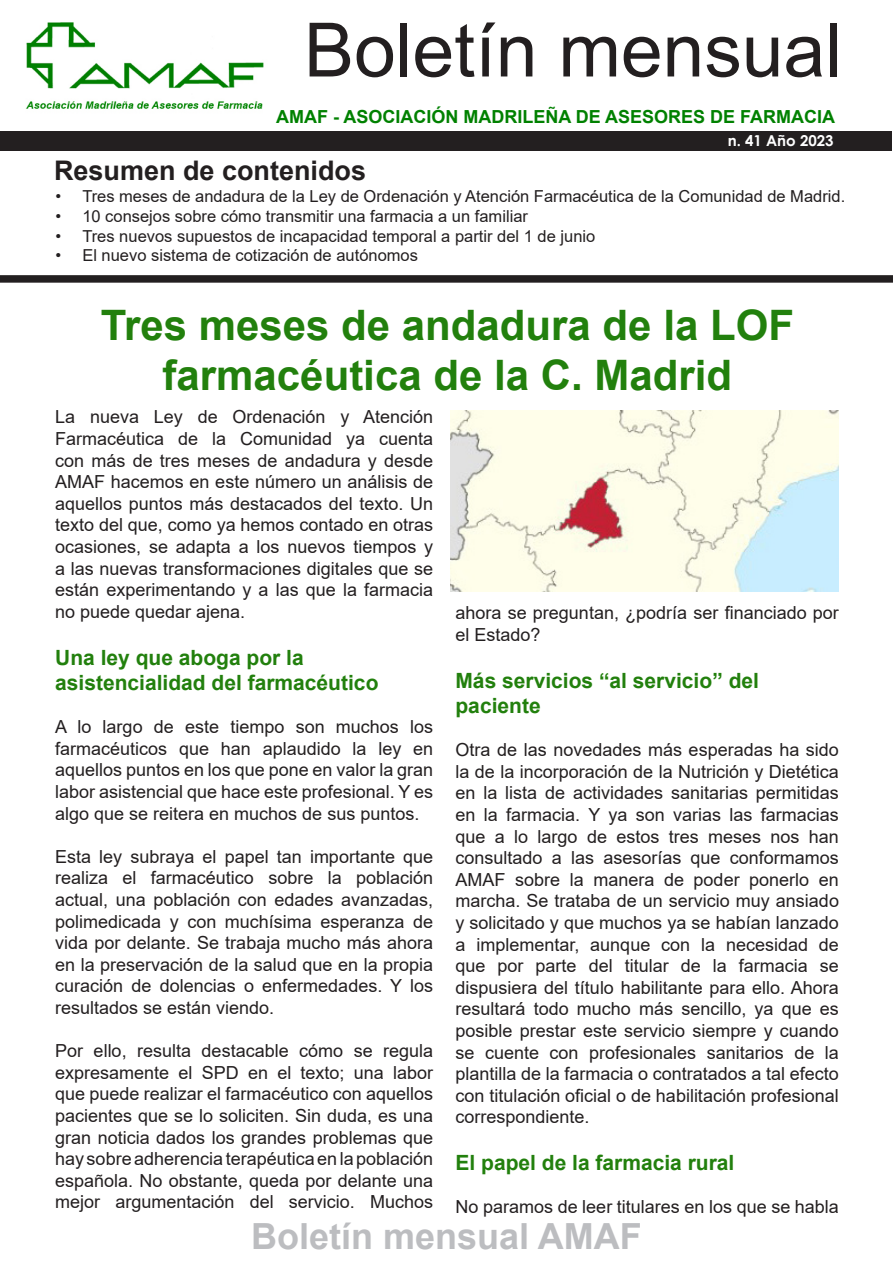
<style>
.page{position:relative;width:893px;height:1263px;background:#fff}
.page>*{position:absolute;margin:0;border:0;box-sizing:border-box;transform-origin:0 0}
.t1{font:75px "Arial";color:#231f20}
.t2{font:700 42px/50.4px "Arial";color:#22800d;text-align:center}
.t3{font:700 36px "Arial";color:#bcbdc0}
.t4{font:700 27px "Arial";color:#231f20}
.t5{font:700 21px/25.2px "Arial";color:#22800d}
.t6{font:18px/21.6px "Arial";color:#231f20;text-align:justify}
.t7{font:700 18px "Arial";color:#008100}
.t8{font:16.5px "Arial";color:#231f20}
.t9{font:700 15px "Century Gothic";color:#fff}
</style>
<div class="page">
<img style="left:26px;top:22px;width:238px;height:87px">
<div style="left:1px;top:131px;width:891px;height:20px;background:#231f20"></div>
<div style="left:0;top:275px;width:893px;height:8px;background:#231f20"></div>
<img style="left:450px;top:410px;width:389px;height:181px">
<p class="t1" style="left:304px;top:-2px;width:539px">Boletín mensual</p>
<p class="t7" style="left:276px;top:104px;width:560px">AMAF - ASOCIACIÓN MADRILEÑA DE ASESORES DE FARMACIA</p>
<p class="t9" style="left:728px;top:129px;width:107px">n. 41 Año 2023</p>
<p class="t4" style="left:54px;top:152px;width:314px">Resumen de contenidos</p>
<p class="t8" style="left:55px;top:185px;width:791px">• Tres meses de andadura de la Ley de Ordenación y Atención Farmacéutica de la Comunidad de Madrid.</p>
<p class="t8" style="left:55px;top:205px;width:474px">• 10 consejos sobre cómo transmitir una farmacia a un familiar</p>
<p class="t8" style="left:55px;top:224px;width:541px">• Tres nuevos supuestos de incapacidad temporal a partir del 1 de junio</p>
<p class="t8" style="left:55px;top:244px;width:364px">• El nuevo sistema de cotización de autónomos</p>
<p class="t2" style="left:101px;top:301px;width:695px">Tres meses de andadura de la LOF farmacéutica de la C. Madrid</p>
<p class="t6" style="left:55px;top:406px;width:380px">La nueva Ley de Ordenación y Atención Farmacéutica de la Comunidad ya cuenta con más de tres meses de andadura y desde AMAF hacemos en este número un análisis de aquellos puntos más destacados del texto. Un texto del que, como ya hemos contado en otras ocasiones, se adapta a los nuevos tiempos y a las nuevas transformaciones digitales que se están experimentando y a las que la farmacia no puede quedar ajena.</p>
<p class="t5" style="left:55px;top:645px;width:325px">Una ley que aboga por la asistencialidad del farmacéutico</p>
<p class="t6" style="left:55px;top:716px;width:380px">A lo largo de este tiempo son muchos los farmacéuticos que han aplaudido la ley en aquellos puntos en los que pone en valor la gran labor asistencial que hace este profesional. Y es algo que se reitera en muchos de sus puntos.</p>
<p class="t6" style="left:55px;top:845px;width:380px">Esta ley subraya el papel tan importante que realiza el farmacéutico sobre la población actual, una población con edades avanzadas, polimedicada y con muchísima esperanza de vida por delante. Se trabaja mucho más ahora en la preservación de la salud que en la propia curación de dolencias o enfermedades. Y los resultados se están viendo.</p>
<p class="t6" style="left:55px;top:1040px;width:380px">Por ello, resulta destacable cómo se regula expresamente el SPD en el texto; una labor que puede realizar el farmacéutico con aquellos pacientes que se lo soliciten. Sin duda, es una gran noticia dados los grandes problemas que hay sobre adherencia terapéutica en la población española. No obstante, queda por delante una mejor argumentación del servicio. Muchos</p>
<p class="t6" style="left:455px;top:602px;width:385px">ahora se preguntan, ¿podría ser financiado por el Estado?</p>
<p class="t5" style="left:455px;top:668px;width:305px">Más servicios “al servicio” del paciente</p>
<p class="t6" style="left:455px;top:739px;width:385px">Otra de las novedades más esperadas ha sido la de la incorporación de la Nutrición y Dietética en la lista de actividades sanitarias permitidas en la farmacia. Y ya son varias las farmacias que a lo largo de estos tres meses nos han consultado a las asesorías que conformamos AMAF sobre la manera de poder ponerlo en marcha. Se trataba de un servicio muy ansiado y solicitado y que muchos ya se habían lanzado a implementar, aunque con la necesidad de que por parte del titular de la farmacia se dispusiera del título habilitante para ello. Ahora resultará todo mucho más sencillo, ya que es posible prestar este servicio siempre y cuando se cuente con profesionales sanitarios de la plantilla de la farmacia o contratados a tal efecto con titulación oficial o de habilitación profesional correspondiente.</p>
<p class="t5" style="left:455px;top:1150px;width:280px">El papel de la farmacia rural</p>
<p class="t6" style="left:455px;top:1196px;width:385px">No paramos de leer titulares en los que se habla</p>
<h3 class="t3" style="left:251px;top:1211px;width:392px">Boletín mensual AMAF</h3>
</div>
